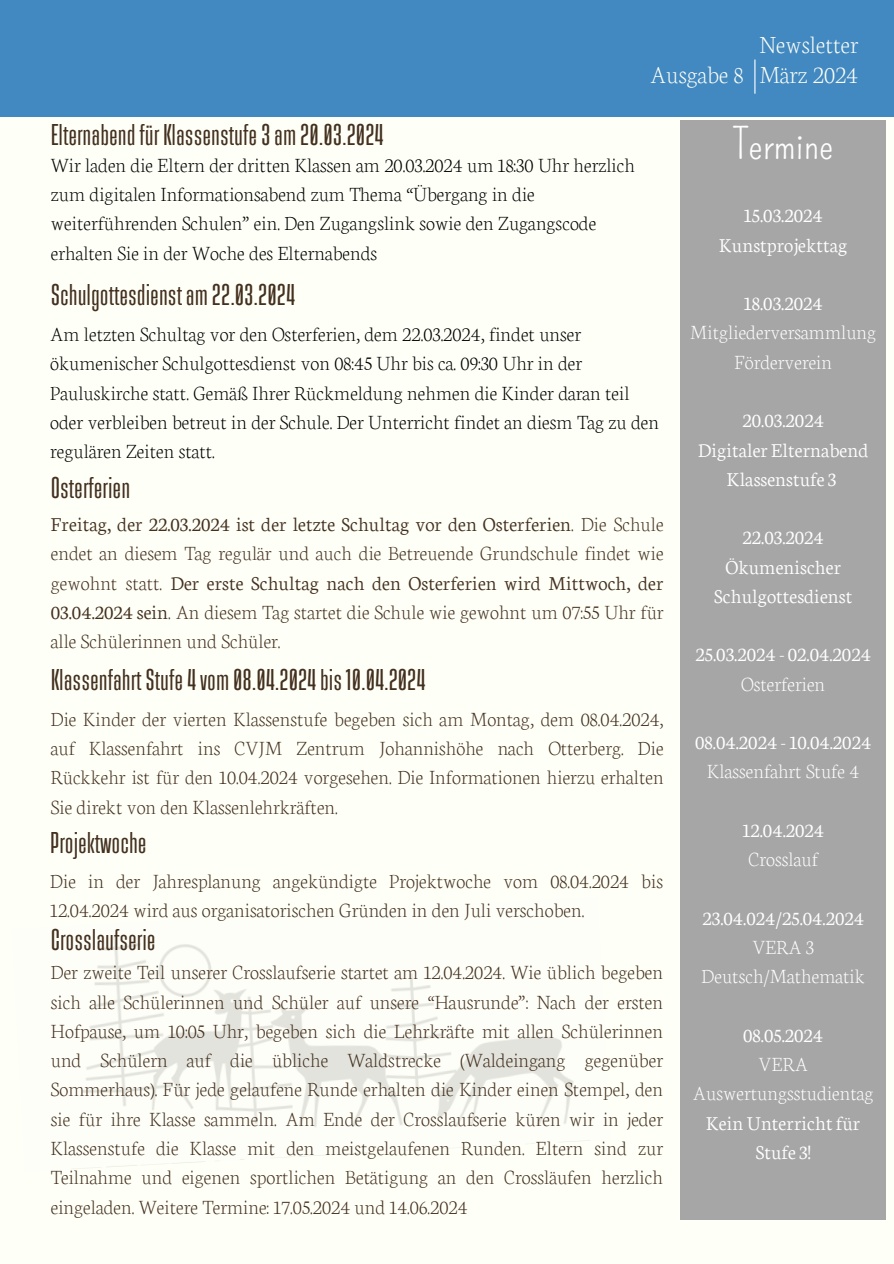
<style>
.page{position:relative;width:894px;height:1264px;background:#fff}
.page>*{position:absolute;margin:0;border:0;box-sizing:border-box;transform-origin:0 0}
.t1{font:42px "Pompiere";color:#fff}
.t2{font:500 30px "Rahong";color:#44301f}
.t3{font:200 25.5px "Neuton";color:#fefff7}
.t4{font:200 21px/29.2px "Neuton";color:#44301f;text-align:justify}
.t5{font:200 21px/29.2px "Neuton";color:#000}
.t6{font:300 21px/29.2px "Neuton";color:#fff;text-align:center}
.t7{font:200 21px/29.2px "Neuton";color:#fff;text-align:center}
.s1{font-weight:300}
</style>
<div class="page">
<div style="left:0;top:0;width:893px;height:1263px;background:#fefff7"></div>
<div style="left:0;top:0;width:893px;height:116px;background:#4289c1"></div>
<img style="left:82px;top:935px;width:508px;height:232px">
<div style="left:680px;top:120px;width:205px;height:1099px;background:#a6a6a6"></div>
<hr style="left:754px;top:60px;width:1px;height:34px;background:#fff">
<p class="t3" style="left:759px;top:27px;width:100px">Newsletter</p>
<h2 class="t2" style="left:51px;top:121px;width:334px">ElternabendfürKlassenstufe3am 20.03.2024</h2>
<p class="t5" style="left:51px;top:149px;width:585px">Wir laden die Eltern der dritten Klassen am 20.03.2024 um 18:30 Uhr herzlich zum digitalen Informationsabend zum Thema “Übergang in die weiterführenden Schulen” ein. Den Zugangslink sowie den Zugangscode erhalten Sie in der Woche des Elternabends</p>
<p class="t3" style="left:650px;top:57px;width:209px">Ausgabe 8 März 2024</p>
<h1 class="t1" style="left:733px;top:119px;width:102px">Termine</h1>
<p class="t6" style="left:718px;top:199px;width:130px">15.03.2024<br>Kunstprojekttag</p>
<h2 class="t2" style="left:51px;top:281px;width:246px">Schulgottesdienstam 22.03.2024</h2>
<p class="t5" style="left:50px;top:318px;width:610px">Am letzten Schultag vor den Osterferien, dem 22.03.2024, findet unser ökumenischer Schulgottesdienst von 08:45 Uhr bis ca. 09:30 Uhr in der Pauluskirche statt. Gemäß Ihrer Rückmeldung nehmen die Kinder daran teil oder verbleiben betreut in der Schule. Der Unterricht findet an diesm Tag zu den regulären Zeiten statt.</p>
<h2 class="t2" style="left:51px;top:474px;width:81px">Osterferien</h2>
<p class="t4" style="left:51px;top:508px;width:614px"><span class="s1">Freitag, der 22.03.2024 ist der letzte Schultag vor den Osterferien</span>. Die Schule endet an diesem Tag regulär und auch die Betreuende Grundschule findet wie gewohnt statt. <span class="s1">Der erste Schultag nach den Osterferien wird Mittwoch, der 03.04.2024 sein</span>. An diesem Tag startet die Schule wie gewohnt um 07:55 Uhr für alle Schülerinnen und Schüler.</p>
<h2 class="t2" style="left:51px;top:666px;width:376px">KlassenfahrtStufe4vom 08.04.2024bis10.04.2024</h2>
<p class="t4" style="left:51px;top:702px;width:614px">Die Kinder der vierten Klassenstufe begeben sich am Montag, dem 08.04.2024, auf Klassenfahrt ins CVJM Zentrum Johannishöhe nach Otterberg. Die Rückkehr ist für den 10.04.2024 vorgesehen. Die Informationen hierzu erhalten Sie direkt von den Klassenlehrkräften.</p>
<h2 class="t2" style="left:50px;top:828px;width:98px">Projektwoche</h2>
<p class="t4" style="left:50px;top:865px;width:614px">Die in der Jahresplanung angekündigte Projektwoche vom 08.04.2024 bis<br>12.04.2024 wird aus organisatorischen Gründen in den Juli verschoben.</p>
<h2 class="t2" style="left:51px;top:925px;width:106px">Crosslaufserie</h2>
<p class="t4" style="left:51px;top:956px;width:613px">Der zweite Teil unserer Crosslaufserie startet am 12.04.2024. Wie üblich begeben sich alle Schülerinnen und Schüler auf unsere “Hausrunde”: Nach der ersten Hofpause, um 10:05 Uhr, begeben sich die Lehrkräfte mit allen Schülerinnen und Schülern auf die übliche Waldstrecke (Waldeingang gegenüber Sommerhaus). Für jede gelaufene Runde erhalten die Kinder einen Stempel, den sie für ihre Klasse sammeln. Am Ende der Crosslaufserie küren wir in jeder Klassenstufe die Klasse mit den meistgelaufenen Runden. Eltern sind zur Teilnahme und eigenen sportlichen Betätigung an den Crossläufen herzlich eingeladen. Weitere Termine: 17.05.2024 und 14.06.2024</p>
<p class="t6" style="left:743px;top:287px;width:81px">18.03.2024</p>
<p class="t7" style="left:690px;top:316px;width:187px">Mitgliederversammlung<br>Förderverein</p>
<p class="t6" style="left:697px;top:404px;width:172px">20.03.2024<br>Digitaler Elternabend<br>Klassenstufe 3</p>
<p class="t6" style="left:714px;top:521px;width:140px">22.03.2024<br>Ökumenischer<br>Schulgottesdienst</p>
<p class="t6" style="left:695px;top:638px;width:177px">25.03.2024 - 02.04.2024</p>
<p class="t7" style="left:741px;top:667px;width:85px">Osterferien</p>
<p class="t6" style="left:695px;top:726px;width:177px">08.04.2024 -10.04.2024</p>
<p class="t7" style="left:707px;top:755px;width:154px">Klassenfahrt Stufe 4</p>
<p class="t6" style="left:742px;top:814px;width:83px">12.04.2024</p>
<p class="t7" style="left:748px;top:843px;width:71px">Crosslauf</p>
<p class="t6" style="left:702px;top:901px;width:163px">23.04.024/25.04.2024</p>
<p class="t7" style="left:701px;top:931px;width:165px">VERA 3<br>Deutsch/Mathematik</p>
<p class="t6" style="left:743px;top:1018px;width:81px">08.05.2024</p>
<p class="t7" style="left:692px;top:1048px;width:182px">VERA<br>Auswertungsstudientag</p>
<p class="t6" style="left:705px;top:1106px;width:156px">KeinUnterrichtfür<br>Stufe 3!</p>
</div>
